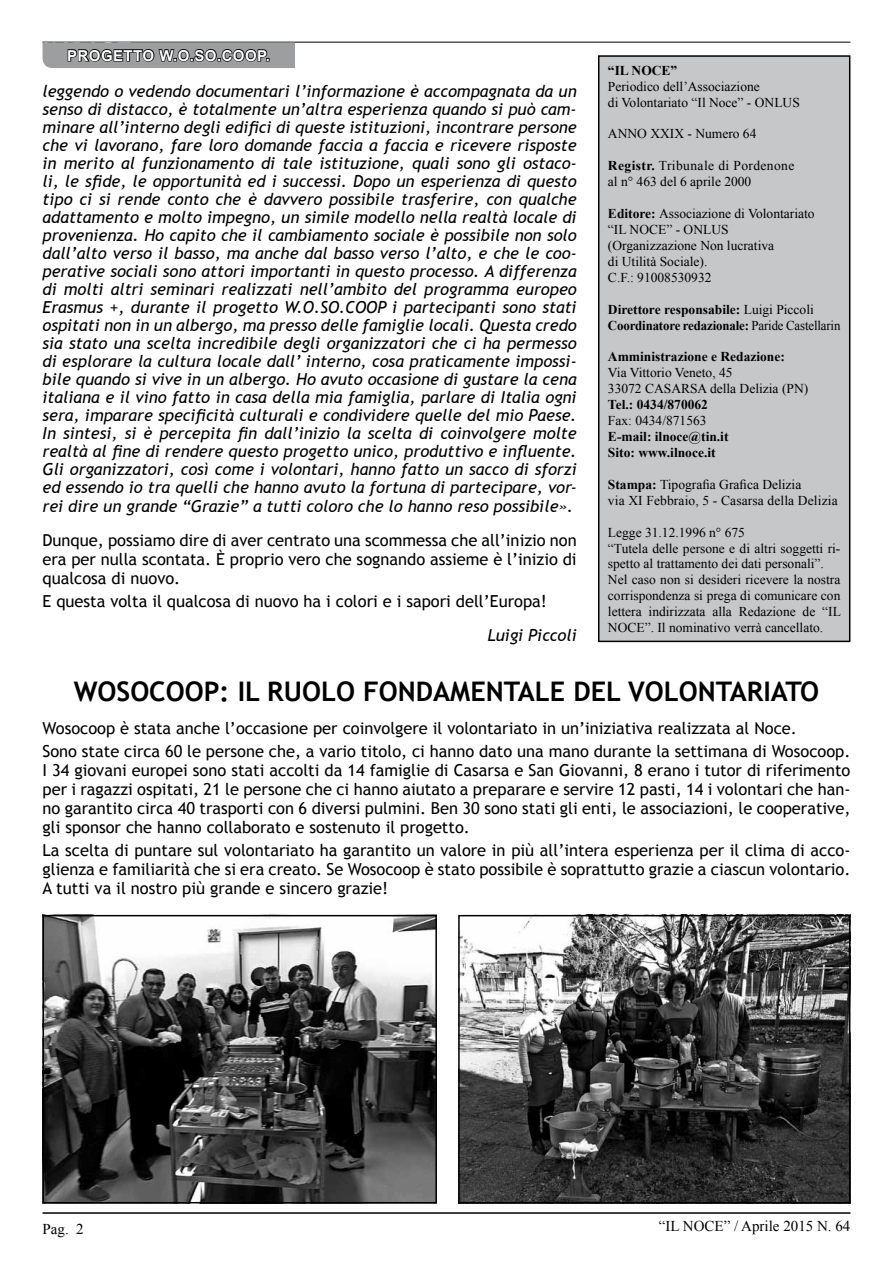
<style>
.page{position:relative;width:893px;height:1263px;background:#fff}
.page>*{position:absolute;margin:0;border:0;box-sizing:border-box;transform-origin:0 0}
.t1{font:700 27px "Trebuchet MS";color:#000}
.t2{font:700 27px "Trebuchet MS";color:#fff}
.t3{font:italic 16.5px/18px "Trebuchet MS";color:#000;text-align:justify}
.t4{font:16.5px/19px "Trebuchet MS";color:#000;text-align:justify}
.t5{font:15px "Times New Roman";color:#000}
.t6{font:700 15px "Arial";letter-spacing:.03em;color:#fff}
.t7{font:13.5px/15.9px "Times New Roman";color:#000}
.t8{font:700 13.5px/15.9px "Times New Roman";color:#000}
.t9{font:13.5px/15.9px "Times New Roman";letter-spacing:.03em;color:#000}
.s1{font-weight:700}
.s2{font-weight:400}
</style>
<div class="page">
<hr style="left:43px;top:1212px;width:807px;height:2px;background:#000">
<hr style="left:43px;top:42px;width:807px;height:1px;background:#000">
<div style="left:599px;top:56px;width:251px;height:585px;background:#c6c7c8"></div>
<div style="left:598px;top:55px;width:252px;height:587px;border:2px solid #000"></div>
<img style="left:46px;top:918px;width:388px;height:282px">
<div style="left:43px;top:915px;width:394px;height:288px;border:2px solid #000"></div>
<img style="left:461px;top:918px;width:386px;height:282px">
<div style="left:458px;top:915px;width:392px;height:288px;border:2px solid #000"></div>
<svg style="left:43px;top:43px;width:252px;height:25px;background:#7a7b7c"></svg>
<h1 class="t2" style="left:43px;top:36px;width:16px">INDICE</h1>
<p class="t6" style="left:67px;top:45px;width:204px">PROGETTO W.O.SO.COOP.</p>
<p class="t3" style="left:43px;top:83px;width:536px">leggendo o vedendo documentari l’informazione è accompagnata da un senso di distacco, è totalmente un’altra esperienza quando si può cam&shy;minare all’interno degli edifici di queste istituzioni, incontrare persone che vi lavorano, fare loro domande faccia a faccia e ricevere risposte in merito al funzionamento di tale istituzione, quali sono gli ostaco&shy;li, le sfide, le opportunità ed i successi. Dopo un esperienza di questo tipo ci si rende conto che è davvero possibile trasferire, con qualche adattamento e molto impegno, un simile modello nella realtà locale di provenienza. Ho capito che il cambiamento sociale è possibile non solo dall’alto verso il basso, ma anche dal basso verso l’alto, e che le coo&shy;perative sociali sono attori importanti in questo processo. A differenza di molti altri seminari realizzati nell’ambito del programma europeo Erasmus +, durante il progetto W.O.SO.COOP i partecipanti sono stati ospitati non in un albergo, ma presso delle famiglie locali. Questa credo sia stato una scelta incredibile degli organizzatori che ci ha permesso di esplorare la cultura locale dall’ interno, cosa praticamente impossi&shy;bile quando si vive in un albergo. Ho avuto occasione di gustare la cena italiana e il vino fatto in casa della mia famiglia, parlare di Italia ogni sera, imparare specificità culturali e condividere quelle del mio Paese.<br>In sintesi, si è percepita fin dall’inizio la scelta di coinvolgere molte realtà al fine di rendere questo progetto unico, produttivo e influente.<br>Gli organizzatori, così come i volontari, hanno fatto un sacco di sforzi ed essendo io tra quelli che hanno avuto la fortuna di partecipare, vor&shy;rei dire un grande “Grazie” a tutti coloro che lo hanno reso possibile».</p>
<p class="t4" style="left:43px;top:531px;width:536px">Dunque, possiamo dire di aver centrato una scommessa che all’inizio non era per nulla scontata. È proprio vero che sognando assieme è l’inizio di qualcosa di nuovo.</p>
<p class="t4" style="left:43px;top:592px;width:506px">E questa volta il qualcosa di nuovo ha i colori e i sapori dell’Europa!</p>
<p class="t3" style="left:487px;top:626px;width:91px">Luigi Piccoli</p>
<p class="t8" style="left:608px;top:62px;width:71px">“IL NOCE”</p>
<p class="t7" style="left:608px;top:78px;width:193px">Periodico dell’Associazione<br>di Volontariato “Il Noce” - ONLUS</p>
<p class="t7" style="left:608px;top:126px;width:150px">ANNO XXIX - Numero 64</p>
<p class="t9" style="left:608px;top:158px;width:188px"><span class="s1">Registr.</span> Tribunale di Pordenone al n° 463 del 6 aprile 2000</p>
<p class="t7" style="left:608px;top:205px;width:208px"><span class="s1">Editore:</span> Associazione di Volontariato “IL NOCE” - ONLUS (Organizzazione Non lucrativa<br>di Utilità Sociale).<br>C.F.: 91008530932</p>
<p class="t8" style="left:608px;top:301px;width:234px">Direttore responsabile: <span class="s2">Luigi Piccoli<br></span>Coordinatore redazionale: <span class="s2">Paride Castellarin</span></p>
<p class="t8" style="left:608px;top:349px;width:178px">Amministrazione e Redazione:</p>
<p class="t7" style="left:608px;top:365px;width:202px">Via Vittorio Veneto, 45<br>33072 CASARSA della Delizia (PN)</p>
<p class="t8" style="left:608px;top:396px;width:102px">Tel.: 0434/870062</p>
<p class="t7" style="left:608px;top:412px;width:100px">Fax: 0434/871563</p>
<p class="t8" style="left:608px;top:428px;width:122px">E-mail: ilnoce@tin.it<br>Sito: www.ilnoce.it</p>
<p class="t7" style="left:608px;top:476px;width:231px"><span class="s1">Stampa:</span> Tipografia Grafica Delizia<br>via XI Febbraio, 5 - Casarsa della Delizia</p>
<p class="t7" style="left:608px;top:524px;width:234px">Legge 31.12.1996 n° 675<br>“Tutela delle persone e di altri soggetti ri&shy;spetto al trattamento dei dati personali”.<br>Nel caso non si desideri ricevere la nostra corrispondenza si prega di comunicare con lettera indirizzata alla Redazione de “IL NOCE”. Il nominativo verrà cancellato.</p>
<h1 class="t1" style="left:74px;top:674px;width:212px">WOSOCOOP: IL RUOLO</h1>
<h1 class="t1" style="left:363px;top:674px;width:35px">FONDA</h1>
<h1 class="t1" style="left:450px;top:674px;width:37px">MENTALE</h1>
<h1 class="t1" style="left:573px;top:674px;width:16px">DEL</h1>
<h1 class="t1" style="left:628px;top:674px;width:17px">VOLONTARIATO</h1>
<p class="t4" style="left:43px;top:717px;width:809px;line-height:23.2px">Wosocoop è stata anche l’occasione per coinvolgere il volontariato in un’iniziativa realizzata al Noce.<br>Sono state circa 60 le persone che, a vario titolo, ci hanno dato una mano durante la settimana di Wosocoop.</p>
<p class="t4" style="left:43px;top:761px;width:809px">I 34 giovani europei sono stati accolti da 14 famiglie di Casarsa e San Giovanni, 8 erano i tutor di riferimento per i ragazzi ospitati, 21 le persone che ci hanno aiutato a preparare e servire 12 pasti, 14 i volontari che han&shy;no garantito circa 40 trasporti con 6 diversi pulmini. Ben 30 sono stati gli enti, le associazioni, le cooperative, gli sponsor che hanno collaborato e sostenuto il progetto.</p>
<p class="t4" style="left:43px;top:841px;width:809px">La scelta di puntare sul volontariato ha garantito un valore in più all’intera esperienza per il clima di acco&shy;glienza e familiarità che si era creato. Se Wosocoop è stato possibile è soprattutto grazie a ciascun volontario.<br>A tutti va il nostro più grande e sincero grazie!</p>
<p class="t5" style="left:43px;top:1218px;width:43px">Pag. 2</p>
<p class="t5" style="left:659px;top:1216px;width:193px">“IL NOCE” / Aprile 2015 N. 64</p>
</div>
